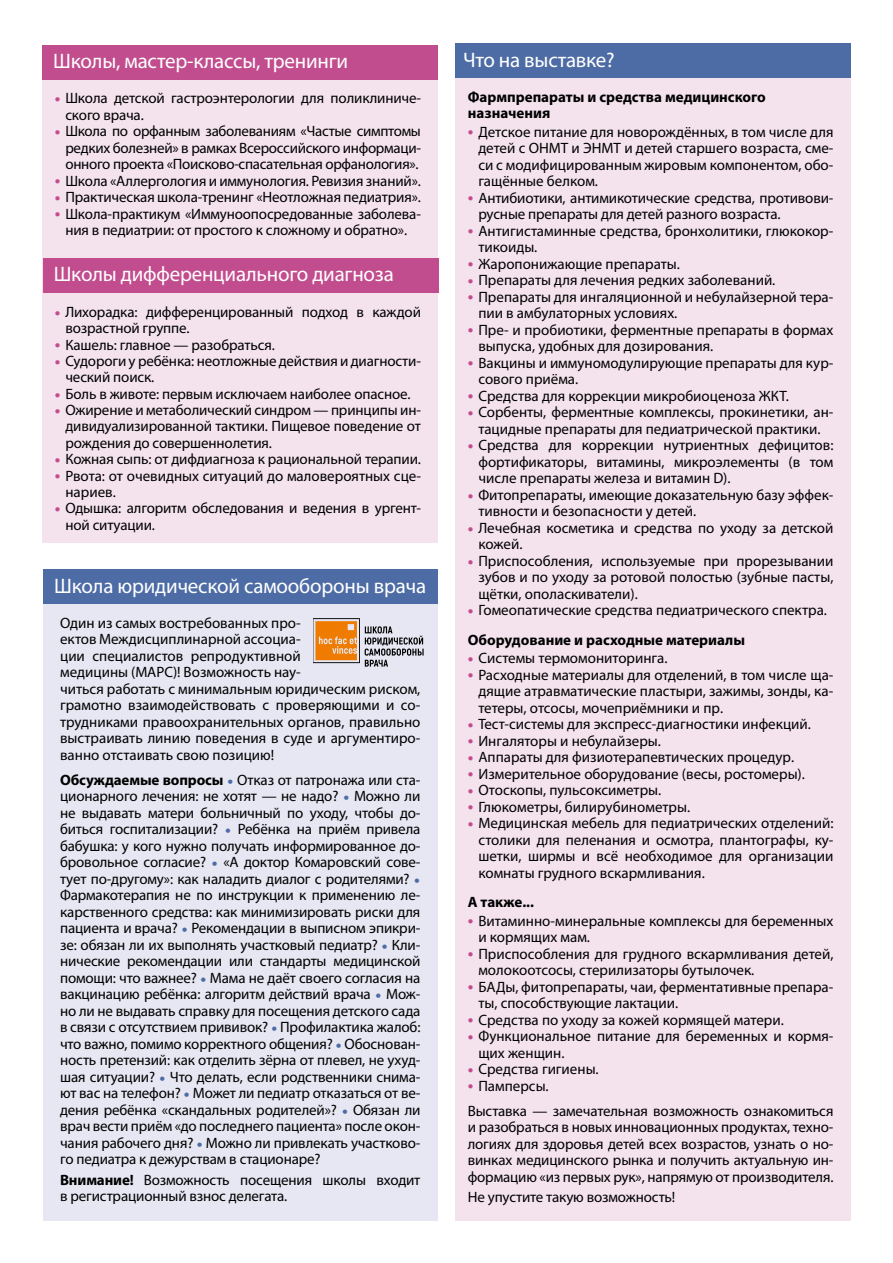
<style>
.page{position:relative;width:893px;height:1263px;background:#fff}
.page>*{position:absolute;margin:0;border:0;box-sizing:border-box;transform-origin:0 0}
.t1{font:21px "Myriad Pro";letter-spacing:-.01em;color:#fff}
.t2{font:15px/16.5px "Myriad Pro";color:#000}
.t3{font:700 15px/16.5px "Myriad Pro";color:#000}
.s1{font-weight:600;font-size:18px;color:#c24d8e}
.s2{font-weight:700}
.s3{font-family:"Text";font-size:18px;color:#4d6ca5}
</style>
<div class="page">
<div style="left:455px;top:43px;width:395px;height:1177px;background:#f4e3ed"></div>
<div style="left:455px;top:44px;width:395px;height:34px;background:#4d6ca5"></div>
<div style="left:43px;top:586px;width:394px;height:634px;background:#e6e7f2"></div>
<div style="left:43px;top:569px;width:394px;height:34px;background:#4d6ca5"></div>
<svg style="left:314px;top:618px;width:110px;height:49px"></svg>
<div style="left:42px;top:54px;width:396px;height:489px;background:#f4e3ed"></div>
<div style="left:42px;top:45px;width:396px;height:34px;background:#c24d8e"></div>
<div style="left:43px;top:258px;width:395px;height:34px;background:#c24d8e"></div>
<h1 class="t1" style="left:53px;top:48px;width:297px">Школы, мастер-классы, тренинги</h1>
<p class="t2" style="left:65px;top:90px;width:357px;text-indent:-11px"><span class="s1">•</span> Школа детской гастроэнтерологии для поликлиниче&shy;ского врача.</p>
<p class="t2" style="left:65px;top:123px;width:357px;text-align:justify;text-indent:-11px"><span class="s1">•</span> Школа по орфанным заболеваниям «Частые симптомы редких болезней» в рамках Всероссийского информаци&shy;онного проекта «Поисково-спасательная орфанология».</p>
<p class="t2" style="left:55px;top:172px;width:368px"><span class="s1">•</span> Школа «Аллергология и иммунология. Ревизия знаний».</p>
<p class="t2" style="left:55px;top:189px;width:368px"><span class="s1">•</span> Практическая школа-тренинг «Неотложная педиатрия».</p>
<p class="t2" style="left:55px;top:205px;width:368px;text-align:center"><span class="s1">•</span> Школа-практикум «Иммуноопосредованные заболева&shy;ния в педиатрии: от простого к сложному и обратно».</p>
<h1 class="t1" style="left:54px;top:261px;width:342px">Школы дифференциального диагноза</h1>
<p class="t2" style="left:65px;top:304px;width:357px;text-indent:-11px"><span class="s1">•</span> Лихорадка: дифференцированный подход в каждой возрастной группе.</p>
<p class="t2" style="left:55px;top:336px;width:222px"><span class="s1">•</span> Кашель: главное — разобраться.</p>
<p class="t2" style="left:65px;top:353px;width:357px;text-indent:-11px"><span class="s1">•</span> Судороги у ребёнка: неотложные действия и диагности&shy;ческий поиск.</p>
<p class="t2" style="left:55px;top:385px;width:357px"><span class="s1">•</span> Боль в животе: первым исключаем наиболее опасное.</p>
<p class="t2" style="left:65px;top:402px;width:357px;text-align:justify;text-indent:-11px"><span class="s1">•</span> Ожирение и метаболический синдром — принципы ин&shy;дивидуализированной тактики. Пищевое поведение от рождения до совершеннолетия.</p>
<p class="t2" style="left:55px;top:451px;width:368px"><span class="s1">•</span> Кожная сыпь: от дифдиагноза к рациональной терапии.</p>
<p class="t2" style="left:65px;top:467px;width:357px;text-indent:-11px"><span class="s1">•</span> Рвота: от очевидных ситуаций до маловероятных сце&shy;нариев.</p>
<p class="t2" style="left:65px;top:500px;width:357px;text-indent:-11px"><span class="s1">•</span> Одышка: алгоритм обследования и ведения в ургент&shy;ной ситуации.</p>
<h1 class="t1" style="left:54px;top:573px;width:373px">Школа юридической самообороны врача</h1>
<p class="t2" style="left:60px;top:614px;width:362px">Один из самых востребованных про-<br>ектов Междисциплинарной ассоциа-<br>ции специалистов репродуктивной<br>медицины (МАРС)! Возможность нау-<br>читься работать с минимальным юридическим риском, грамотно взаимодействовать с проверяющими и со&shy;трудниками правоохранительных органов, правильно выстраивать линию поведения в суде и аргументиро&shy;ванно отстаивать свою позицию!</p>
<p class="t2" style="left:60px;top:771px;width:362px;text-align:justify"><span class="s2">Обсуждаемые вопросы</span> <span class="s3">•</span> Отказ от патронажа или ста&shy;ционарного лечения: не хотят — не надо? <span class="s3">•</span> Можно ли не выдавать матери больничный по уходу, чтобы до&shy;биться госпитализации? <span class="s3">•</span> Ребёнка на приём привела бабушка: у кого нужно получать информированное до&shy;бровольное согласие? <span class="s3">•</span> «А доктор Комаровский сове&shy;тует по-другому»: как наладить диалог с родителями? <span class="s3">• </span>Фармакотерапия не по инструкции к применению ле&shy;карственного средства: как минимизировать риски для пациента и врача? <span class="s3">•</span> Рекомендации в выписном эпикри&shy;зе: обязан ли их выполнять участковый педиатр? <span class="s3">•</span> Кли&shy;нические рекомендации или стандарты медицинской помощи: что важнее? <span class="s3">•</span> Мама не даёт своего согласия на вакцинацию ребёнка: алгоритм действий врача <span class="s3">•</span> Мож&shy;но ли не выдавать справку для посещения детского сада в связи с отсутствием прививок? <span class="s3">•</span> Профилактика жалоб: что важно, помимо корректного общения? <span class="s3">•</span> Обоснован&shy;ность претензий: как отделить зёрна от плевел, не ухуд&shy;шая ситуации? <span class="s3">•</span> Что делать, если родственники снима&shy;ют вас на телефон? <span class="s3">•</span> Может ли педиатр отказаться от ве&shy;дения ребёнка «скандальных родителей»? <span class="s3">•</span> Обязан ли врач вести приём «до последнего пациента» после окон&shy;чания рабочего дня? <span class="s3">•</span> Можно ли привлекать участково&shy;го педиатра к дежурствам в стационаре?</p>
<p class="t2" style="left:60px;top:1171px;width:362px"><span class="s2">Внимание!</span> Возможность посещения школы входит в регистрационный взнос делегата.</p>
<h1 class="t1" style="left:463px;top:47px;width:153px">Что на выставке?</h1>
<p class="t3" style="left:468px;top:88px;width:300px">Фармпрепараты и средства медицинского назначения</p>
<p class="t2" style="left:478px;top:123px;width:357px;text-align:justify;text-indent:-11px"><span class="s1">•</span> Детское питание для новорождённых, в том числе для детей с ОНМТ и ЭНМТ и детей старшего возраста, сме&shy;си с модифицированным жировым компонентом, обо&shy;гащённые белком.</p>
<p class="t2" style="left:478px;top:189px;width:357px;text-indent:-11px"><span class="s1">•</span> Антибиотики, антимикотические средства, противови&shy;русные препараты для детей разного возраста.</p>
<p class="t2" style="left:478px;top:222px;width:357px;text-indent:-11px"><span class="s1">•</span> Антигистаминные средства, бронхолитики, глюкокор&shy;тикоиды.</p>
<p class="t2" style="left:468px;top:255px;width:214px"><span class="s1">•</span> Жаропонижающие препараты.</p>
<p class="t2" style="left:468px;top:272px;width:309px"><span class="s1">•</span> Препараты для лечения редких заболеваний.</p>
<p class="t2" style="left:478px;top:288px;width:357px;text-indent:-11px"><span class="s1">•</span> Препараты для ингаляционной и небулайзерной тера&shy;пии в амбулаторных условиях.</p>
<p class="t2" style="left:478px;top:321px;width:357px;text-indent:-11px"><span class="s1">•</span> Пре- и пробиотики, ферментные препараты в формах выпуска, удобных для дозирования.</p>
<p class="t2" style="left:478px;top:354px;width:357px;text-indent:-11px"><span class="s1">•</span> Вакцины и иммуномодулирующие препараты для кур&shy;сового приёма.</p>
<p class="t2" style="left:468px;top:387px;width:323px"><span class="s1">•</span> Средства для коррекции микробиоценоза ЖКТ.</p>
<p class="t2" style="left:468px;top:404px;width:367px;text-align:center"><span class="s1">•</span> Сорбенты, ферментные комплексы, прокинетики, ан&shy;тацидные препараты для педиатрической практики.</p>
<p class="t2" style="left:478px;top:437px;width:357px;text-align:justify;text-indent:-11px"><span class="s1">•</span> Средства для коррекции нутриентных дефицитов: фортификаторы, витамины, микроэлементы (в том числе препараты железа и витамин D).</p>
<p class="t2" style="left:478px;top:486px;width:357px;text-indent:-11px"><span class="s1">•</span> Фитопрепараты, имеющие доказательную базу эффек&shy;тивности и безопасности у детей.</p>
<p class="t2" style="left:478px;top:519px;width:357px;text-indent:-11px"><span class="s1">•</span> Лечебная косметика и средства по уходу за детской кожей.</p>
<p class="t2" style="left:478px;top:552px;width:357px;text-align:justify;text-indent:-11px"><span class="s1">•</span> Приспособления, используемые при прорезывании зубов и по уходу за ротовой полостью (зубные пасты, щётки, ополаскиватели).</p>
<p class="t2" style="left:468px;top:595px;width:361px;line-height:29.5px"><span class="s1">•</span> Гомеопатические средства педиатрического спектра.<br><span class="s2">Оборудование и расходные материалы</span></p>
<p class="t2" style="left:468px;top:650px;width:201px"><span class="s1">•</span> Системы термомониторинга.</p>
<p class="t2" style="left:478px;top:666px;width:357px;text-align:justify;text-indent:-11px"><span class="s1">•</span> Расходные материалы для отделений, в том числе ща&shy;дящие атравматические пластыри, зажимы, зонды, ка&shy;тетеры, отсосы, мочеприёмники и пр.</p>
<p class="t2" style="left:468px;top:716px;width:345px"><span class="s1">•</span> Тест-системы для экспресс-диагностики инфекций.</p>
<p class="t2" style="left:468px;top:732px;width:195px"><span class="s1">•</span> Ингаляторы и небулайзеры.</p>
<p class="t2" style="left:468px;top:749px;width:328px"><span class="s1">•</span> Аппараты для физиотерапевтических процедур.</p>
<p class="t2" style="left:468px;top:765px;width:339px"><span class="s1">•</span> Измерительное оборудование (весы, ростомеры).</p>
<p class="t2" style="left:468px;top:782px;width:195px"><span class="s1">•</span> Отоскопы, пульсоксиметры.</p>
<p class="t2" style="left:468px;top:798px;width:224px"><span class="s1">•</span> Глюкометры, билирубинометры.</p>
<p class="t2" style="left:478px;top:815px;width:357px;text-align:justify;text-indent:-11px"><span class="s1">•</span> Медицинская мебель для педиатрических отделений: столики для пеленания и осмотра, плантографы, ку&shy;шетки, ширмы и всё необходимое для организации комнаты грудного вскармливания.</p>
<p class="t3" style="left:468px;top:893px;width:68px">А также...</p>
<p class="t2" style="left:478px;top:912px;width:357px;text-indent:-11px"><span class="s1">•</span> Витаминно-минеральные комплексы для беременных и кормящих мам.</p>
<p class="t2" style="left:478px;top:945px;width:357px;text-indent:-11px"><span class="s1">•</span> Приспособления для грудного вскармливания детей, молокоотсосы, стерилизаторы бутылочек.</p>
<p class="t2" style="left:478px;top:978px;width:357px;text-indent:-11px"><span class="s1">•</span> БАДы, фитопрепараты, чаи, ферментативные препара&shy;ты, способствующие лактации.</p>
<p class="t2" style="left:468px;top:1011px;width:318px"><span class="s1">•</span> Средства по уходу за кожей кормящей матери.</p>
<p class="t2" style="left:478px;top:1027px;width:357px;text-indent:-11px"><span class="s1">•</span> Функциональное питание для беременных и кормя&shy;щих женщин.</p>
<p class="t2" style="left:468px;top:1060px;width:132px"><span class="s1">•</span> Средства гигиены.</p>
<p class="t2" style="left:468px;top:1073px;width:367px;line-height:25px"><span class="s1">•</span> Памперсы.<br>Выставка — замечательная возможность ознакомиться</p>
<p class="t2" style="left:468px;top:1118px;width:367px;text-align:justify">и разобраться в новых инновационных продуктах, техно&shy;логиях для здоровья детей всех возрастов, узнать о но&shy;винках медицинского рынка и получить актуальную ин&shy;формацию «из первых рук», напрямую от производителя.</p>
<p class="t2" style="left:468px;top:1189px;width:209px">Не упустите такую возможность!</p>
</div>
